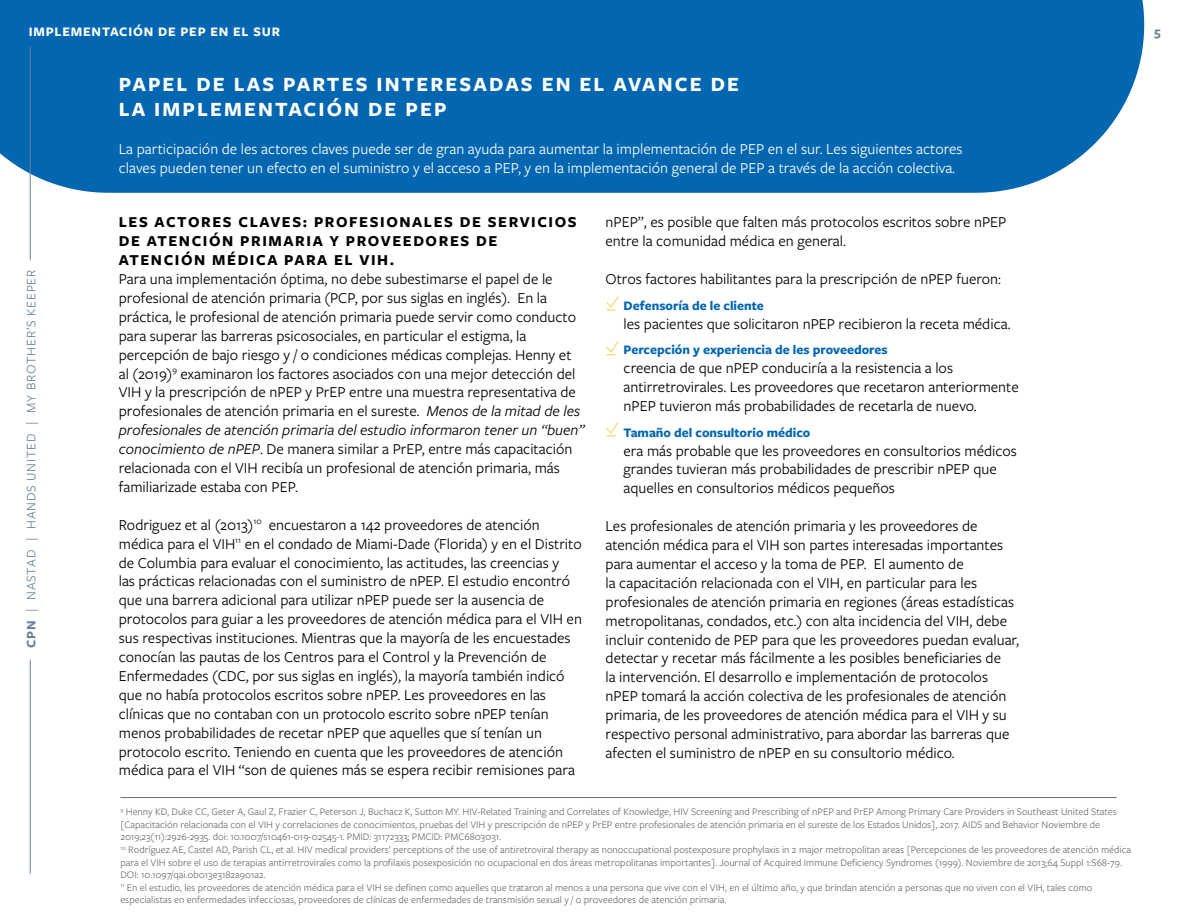
<style>
.page{position:relative;width:1188px;height:918px;background:#fff}
.page>*{position:absolute;margin:0;border:0;box-sizing:border-box;transform-origin:0 0}
.t1{font:700 21px/25.2px "Freight Sans Pro";letter-spacing:.1em;color:#fff}
.t2{font:15.75px/18.9px "Freight Sans Pro";color:#000}
.t3{font:15.75px/18.9px "Freight Sans Pro";color:#fff}
.t4{font:700 15.75px/18.9px "Freight Sans Pro";letter-spacing:.1em;color:#000}
.t5{font:700 13.5px "Freight Sans Pro";color:#0266b1}
.t6{font:13.5px "Freight Sans Pro";letter-spacing:.06em;color:#6f8295}
.t7{font:700 13.5px "Freight Sans Pro";letter-spacing:.06em;color:#fff}
.t8{font:700 13.5px "Freight Sans Pro";color:#6f8295}
.t9{font:10.5px/12.6px "Freight Sans Pro";color:#6d6e71}
.s1{font-weight:700}
.s2{font-style:italic}
</style>
<div class="page">
<hr style="left:30px;top:660px;width:1px;height:214px;background:#6f8295">
<div style="left:0;top:0;width:1144px;height:193px;background:#0266b1"></div>
<hr style="left:30px;top:46px;width:1px;height:214px;background:#6f8295">
<hr style="left:120px;top:797px;width:997px;height:1px;background:#6d6e71">
<svg style="left:606px;top:296px;width:13px;height:15px"></svg>
<svg style="left:606px;top:341px;width:13px;height:14px"></svg>
<svg style="left:606px;top:422px;width:13px;height:14px"></svg>
<p class="t7" style="left:29px;top:22px;width:253px">IMPLEMENTACIÓN DE PEP EN EL SUR</p>
<p class="t6" style="left:22px;top:648px;width:380px;rotate:-90deg"><span class="s1">CPN</span> | NASTAD | HANDS UNITED | MY BROTHER’S KEEPER</p>
<p class="t1" style="left:119px;top:71px;width:622px">PAPEL DE LAS PARTES INTERESADAS EN EL AVANCE DE<br>LA IMPLEMENTACIÓN DE PEP</p>
<p class="t3" style="left:119px;top:139px;width:845px">La participación de les actores claves puede ser de gran ayuda para aumentar la implementación de PEP en el sur. Les siguientes actores claves pueden tener un efecto en el suministro y el acceso a PEP, y en la implementación general de PEP a través de la acción colectiva.</p>
<p class="t4" style="left:119px;top:212px;width:460px">LES ACTORES CLAVES: PROFESIONALES DE SERVICIOS<br>DE ATENCIÓN PRIMARIA Y PROVEEDORES DE<br>ATENCIÓN MÉDICA PARA EL VIH.</p>
<p class="t2" style="left:119px;top:269px;width:467px">Para una implementación óptima, no debe subestimarse el papel de le profesional de atención primaria (PCP, por sus siglas en inglés). En la práctica, le profesional de atención primaria puede servir como conducto para superar las barreras psicosociales, en particular el estigma, la percepción de bajo riesgo y / o condiciones médicas complejas. Henny et al (2019)<sup>9</sup> examinaron los factores asociados con una mejor detección del VIH y la prescripción de nPEP y PrEP entre una muestra representativa de profesionales de atención primaria en el sureste. <span class="s2">Menos de la mitad de les profesionales de atención primaria del estudio informaron tener un “buen” conocimiento de nPEP</span>. De manera similar a PrEP, entre más capacitación relacionada con el VIH recibía un profesional de atención primaria, más familiarizade estaba con PEP.</p>
<p class="t2" style="left:119px;top:514px;width:465px">Rodriguez et al (2013)<sup>10</sup> encuestaron a 142 proveedores de atención médica para el VIH<sup>11</sup> en el condado de Miami-Dade (Florida) y en el Distrito de Columbia para evaluar el conocimiento, las actitudes, las creencias y<br>las prácticas relacionadas con el suministro de nPEP. El estudio encontró que una barrera adicional para utilizar nPEP puede ser la ausencia de protocolos para guiar a les proveedores de atención médica para el VIH en sus respectivas instituciones. Mientras que la mayoría de les encuestades conocían las pautas de los Centros para el Control y la Prevención de Enfermedades (CDC, por sus siglas en inglés), la mayoría también indicó que no había protocolos escritos sobre nPEP. Les proveedores en las clínicas que no contaban con un protocolo escrito sobre nPEP tenían menos probabilidades de recetar nPEP que aquelles que sí tenían un protocolo escrito. Teniendo en cuenta que les proveedores de atención médica para el VIH “son de quienes más se espera recibir remisiones para</p>
<p class="t2" style="left:606px;top:212px;width:402px">nPEP”, es posible que falten más protocolos escritos sobre nPEP entre la comunidad médica en general.</p>
<p class="t2" style="left:606px;top:269px;width:397px">Otros factores habilitantes para la prescripción de nPEP fueron:</p>
<p class="t5" style="left:624px;top:296px;width:142px">Defensoría de le cliente</p>
<p class="t2" style="left:624px;top:313px;width:389px">les pacientes que solicitaron nPEP recibieron la receta médica.</p>
<p class="t5" style="left:624px;top:341px;width:266px">Percepción y experiencia de les proveedores</p>
<p class="t2" style="left:624px;top:358px;width:397px">creencia de que nPEP conduciría a la resistencia a los antirretrovirales. Les proveedores que recetaron anteriormente nPEP tuvieron más probabilidades de recetarla de nuevo.</p>
<p class="t5" style="left:624px;top:423px;width:188px">Tamaño del consultorio médico</p>
<p class="t2" style="left:624px;top:440px;width:395px">era más probable que les proveedores en consultorios médicos grandes tuvieran más probabilidades de prescribir nPEP que aquelles en consultorios médicos pequeños</p>
<p class="t2" style="left:606px;top:516px;width:415px">Les profesionales de atención primaria y les proveedores de atención médica para el VIH son partes interesadas importantes para aumentar el acceso y la toma de PEP. El aumento de<br>la capacitación relacionada con el VIH, en particular para les profesionales de atención primaria en regiones (áreas estadísticas metropolitanas, condados, etc.) con alta incidencia del VIH, debe incluir contenido de PEP para que les proveedores puedan evaluar, detectar y recetar más fácilmente a les posibles beneficiaries de<br>la intervención. El desarrollo e implementación de protocolos nPEP tomará la acción colectiva de les profesionales de atención primaria, de les proveedores de atención médica para el VIH y su respectivo personal administrativo, para abordar las barreras que afecten el suministro de nPEP en su consultorio médico.</p>
<p class="t9" style="left:120px;top:805px;width:998px"><sup>9</sup> Henny KD, Duke CC, Geter A, Gaul Z, Frazier C, Peterson J, Buchacz K, Sutton MY. HIV-Related Training and Correlates of Knowledge, HIV Screening and Prescribing of nPEP and PrEP Among Primary Care Providers in Southeast United States [Capacitación relacionada con el VIH y correlaciones de conocimientos, pruebas del VIH y prescripción de nPEP y PrEP entre profesionales de atención primaria en el sureste de los Estados Unidos], 2017. AIDS and Behavior Noviembre de<br>2019;23(11):2926-2935. doi: 10.1007/s10461-019-02545-1. PMID: 31172333; PMCID: PMC6803031.</p>
<p class="t9" style="left:120px;top:843px;width:1012px"><sup>10</sup> Rodríguez AE, Castel AD, Parish CL, et al. HIV medical providers’ perceptions of the use of antiretroviral therapy as nonoccupational postexposure prophylaxis in 2 major metropolitan areas [Percepciones de les proveedores de atención médica para el VIH sobre el uso de terapias antirretrovirales como la profilaxis posexposición no ocupacional en dos áreas metropolitanas importantes]. Journal of Acquired Immune Deficiency Syndromes (1999). Noviembre de 2013;64 Suppl 1:S68-79.<br>DOI: 10.1097/qai.0b013e3182a901a2.</p>
<p class="t9" style="left:120px;top:881px;width:974px"><sup>11</sup> En el estudio, les proveedores de atención médica para el VIH se definen como aquelles que trataron al menos a una persona que vive con el VIH, en el último año, y que brindan atención a personas que no viven con el VIH, tales como especialistas en enfermedades infecciosas, proveedores de clínicas de enfermedades de transmisión sexual y / o proveedores de atención primaria.</p>
<p class="t8" style="left:1154px;top:22px;width:8px">5</p>
</div>
